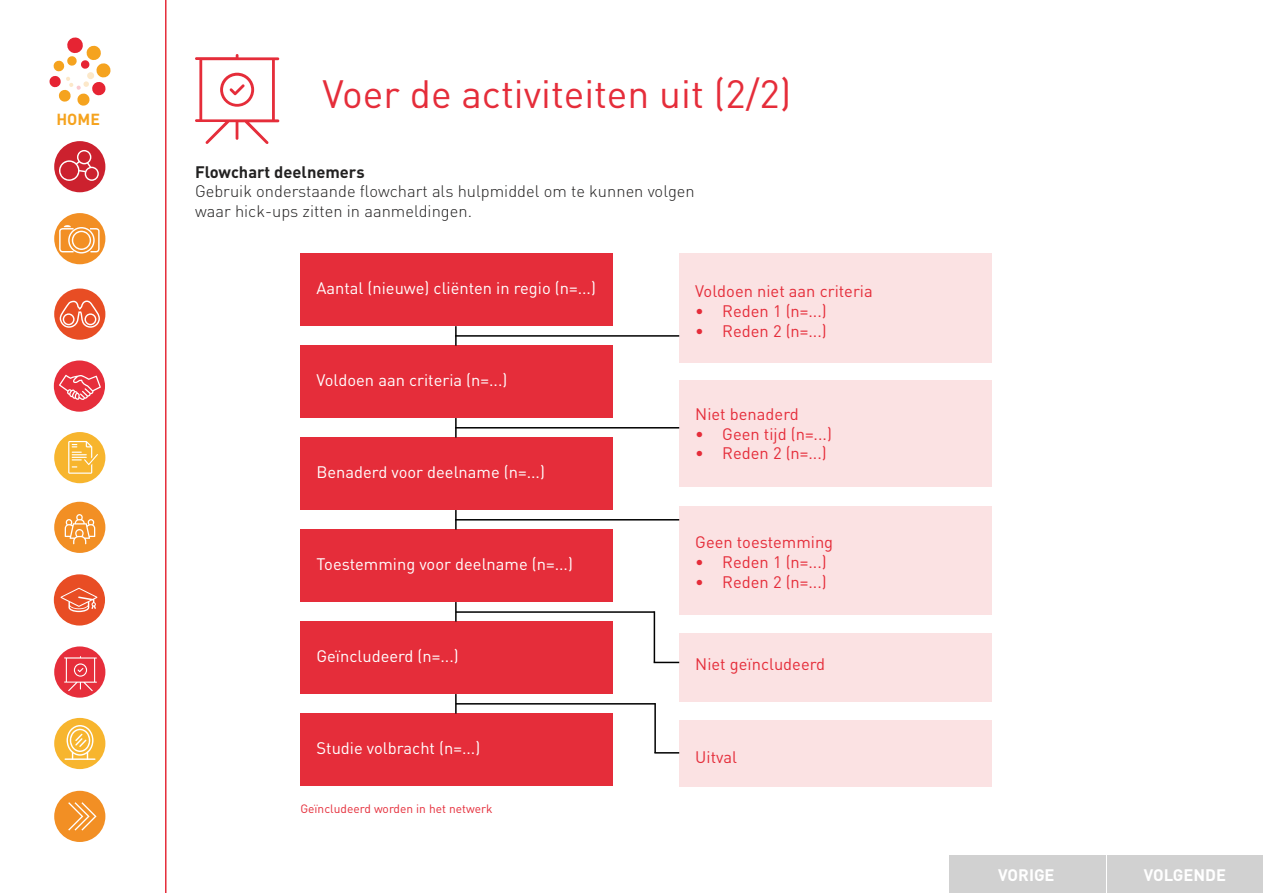
<style>
.page{position:relative;width:1263px;height:893px;background:#fff}
.page>*{position:absolute;margin:0;border:0;box-sizing:border-box;transform-origin:0 0}
.t1{font:39px "DIN Pro";color:#e52d3a}
.t2{font:16.5px "DIN Pro";color:#fff}
.t3{font:16.5px "DIN Pro";color:#e52d3a}
.t4{font:300 16.5px/19.8px "DIN Pro";color:#222121}
.t5{font:700 16.5px "DIN Pro";color:#222121}
.t6{font:700 16.5px "DIN Pro";color:#fff}
.t7{font:700 15.9px "DIN Pro";color:#f5a31f}
.t8{font:12px "DIN Pro";color:#e52d3a}
</style>
<div class="page">
<div style="left:300px;top:254px;width:312px;height:72px;background:#e52d3a"></div>
<div style="left:679px;top:254px;width:312px;height:109px;background:#fbe2e3"></div>
<div style="left:679px;top:381px;width:312px;height:106px;background:#fbe2e3"></div>
<div style="left:679px;top:506px;width:312px;height:108px;background:#fbe2e3"></div>
<div style="left:679px;top:633px;width:312px;height:69px;background:#fbe2e3"></div>
<div style="left:679px;top:720px;width:312px;height:67px;background:#fbe2e3"></div>
<div style="left:300px;top:346px;width:312px;height:72px;background:#e52d3a"></div>
<div style="left:300px;top:437px;width:312px;height:73px;background:#e52d3a"></div>
<div style="left:300px;top:529px;width:312px;height:73px;background:#e52d3a"></div>
<div style="left:300px;top:621px;width:312px;height:73px;background:#e52d3a"></div>
<div style="left:300px;top:714px;width:312px;height:72px;background:#e52d3a"></div>
<svg style="left:455px;top:418px;width:2px;height:19px"></svg>
<hr style="left:455px;top:326px;width:2px;height:20px;background:#000">
<svg style="left:455px;top:510px;width:2px;height:19px"></svg>
<svg style="left:455px;top:602px;width:2px;height:19px"></svg>
<svg style="left:455px;top:694px;width:2px;height:19px"></svg>
<hr style="left:455px;top:335px;width:224px;height:2px;background:#000">
<hr style="left:455px;top:427px;width:224px;height:1px;background:#000">
<hr style="left:455px;top:519px;width:224px;height:1px;background:#000">
<hr style="left:456px;top:611px;width:198px;height:2px;background:#000">
<hr style="left:654px;top:611px;width:1px;height:51px;background:#000">
<svg style="left:654px;top:662px;width:25px;height:1px"></svg>
<hr style="left:456px;top:703px;width:199px;height:2px;background:#000">
<hr style="left:654px;top:703px;width:2px;height:50px;background:#000">
<hr style="left:654px;top:752px;width:25px;height:2px;background:#000">
<hr style="left:165px;top:0;width:1px;height:893px;background:#e52d3a">
<svg style="left:195px;top:54px;width:84px;height:90px"></svg>
<div style="left:54px;top:141px;width:51px;height:51px;background:#cc212e;border-radius:50%"></div>
<svg style="left:59px;top:150px;width:40px;height:31px"></svg>
<div style="left:54px;top:213px;width:51px;height:51px;background:#f28f24;border-radius:50%"></div>
<svg style="left:59px;top:225px;width:41px;height:29px"></svg>
<div style="left:54px;top:288px;width:51px;height:52px;background:#e84d24;border-radius:50%"></div>
<svg style="left:60px;top:300px;width:40px;height:28px"></svg>
<div style="left:54px;top:360px;width:51px;height:52px;background:#e62e3b;border-radius:50%"></div>
<svg style="left:59px;top:375px;width:42px;height:25px"></svg>
<div style="left:54px;top:502px;width:51px;height:51px;background:#f28f24;border-radius:50%"></div>
<svg style="left:65px;top:514px;width:30px;height:30px"></svg>
<div style="left:54px;top:646px;width:51px;height:52px;background:#e62e3b;border-radius:50%"></div>
<svg style="left:64px;top:656px;width:33px;height:35px"></svg>
<div style="left:54px;top:718px;width:51px;height:51px;background:#f7b52e;border-radius:50%"></div>
<svg style="left:67px;top:725px;width:26px;height:33px"></svg>
<hr style="left:65px;top:758px;width:31px;height:2px;background:#fff">
<div style="left:54px;top:432px;width:51px;height:51px;background:#f7b52e;border-radius:50%"></div>
<svg style="left:68px;top:441px;width:30px;height:33px"></svg>
<div style="left:54px;top:791px;width:51px;height:51px;background:#f28f24;border-radius:50%"></div>
<svg style="left:68px;top:802px;width:29px;height:29px"></svg>
<svg style="left:49px;top:37px;width:62px;height:69px"></svg>
<div style="left:54px;top:574px;width:51px;height:52px;background:#e84d24;border-radius:50%"></div>
<svg style="left:61px;top:588px;width:36px;height:24px"></svg>
<div style="left:1108px;top:855px;width:155px;height:38px;background:#d1d1d1"></div>
<div style="left:950px;top:855px;width:156px;height:38px;background:#d1d1d1"></div>
<p class="t7" style="left:56px;top:108px;width:45px">HOME</p>
<h1 class="t1" style="left:322px;top:67px;width:470px">Voer de activiteiten uit (2/2)</h1>
<p class="t5" style="left:195px;top:160px;width:171px">Flowchart deelnemers</p>
<p class="t4" style="left:195px;top:181px;width:501px">Gebruik onderstaande flowchart als hulpmiddel om te kunnen volgen waar hick-ups zitten in aanmeldingen.</p>
<p class="t2" style="left:316px;top:277px;width:281px">Aantal (nieuwe) cliënten in regio (n=...)</p>
<p class="t3" style="left:695px;top:280px;width:179px">Voldoen niet aan criteria</p>
<p class="t3" style="left:695px;top:300px;width:133px">• Reden 1 (n=...)</p>
<p class="t3" style="left:695px;top:319px;width:133px">• Reden 2 (n=...)</p>
<p class="t2" style="left:316px;top:369px;width:192px">Voldoen aan criteria (n=...)</p>
<p class="t2" style="left:316px;top:461px;width:230px">Benaderd voor deelname (n=...)</p>
<p class="t2" style="left:316px;top:553px;width:258px">Toestemming voor deelname (n=...)</p>
<p class="t2" style="left:316px;top:645px;width:144px">Geïncludeerd (n=...)</p>
<p class="t2" style="left:316px;top:737px;width:165px">Studie volbracht (n=...)</p>
<p class="t8" style="left:300px;top:800px;width:194px">Geïncludeerd worden in het netwerk</p>
<p class="t3" style="left:695px;top:403px;width:105px">Niet benaderd</p>
<p class="t3" style="left:695px;top:422px;width:138px">• Geen tijd (n=...)</p>
<p class="t3" style="left:695px;top:442px;width:133px">• Reden 2 (n=...)</p>
<p class="t3" style="left:695px;top:531px;width:139px">Geen toestemming</p>
<p class="t3" style="left:695px;top:551px;width:133px">• Reden 1 (n=...)</p>
<p class="t3" style="left:695px;top:571px;width:133px">• Reden 2 (n=...)</p>
<p class="t3" style="left:695px;top:652px;width:131px">Niet geïncludeerd</p>
<p class="t3" style="left:695px;top:746px;width:43px">Uitval</p>
<p class="t6" style="left:998px;top:864px;width:58px">VORIGE</p>
<p class="t6" style="left:1144px;top:864px;width:84px">VOLGENDE</p>
</div>
